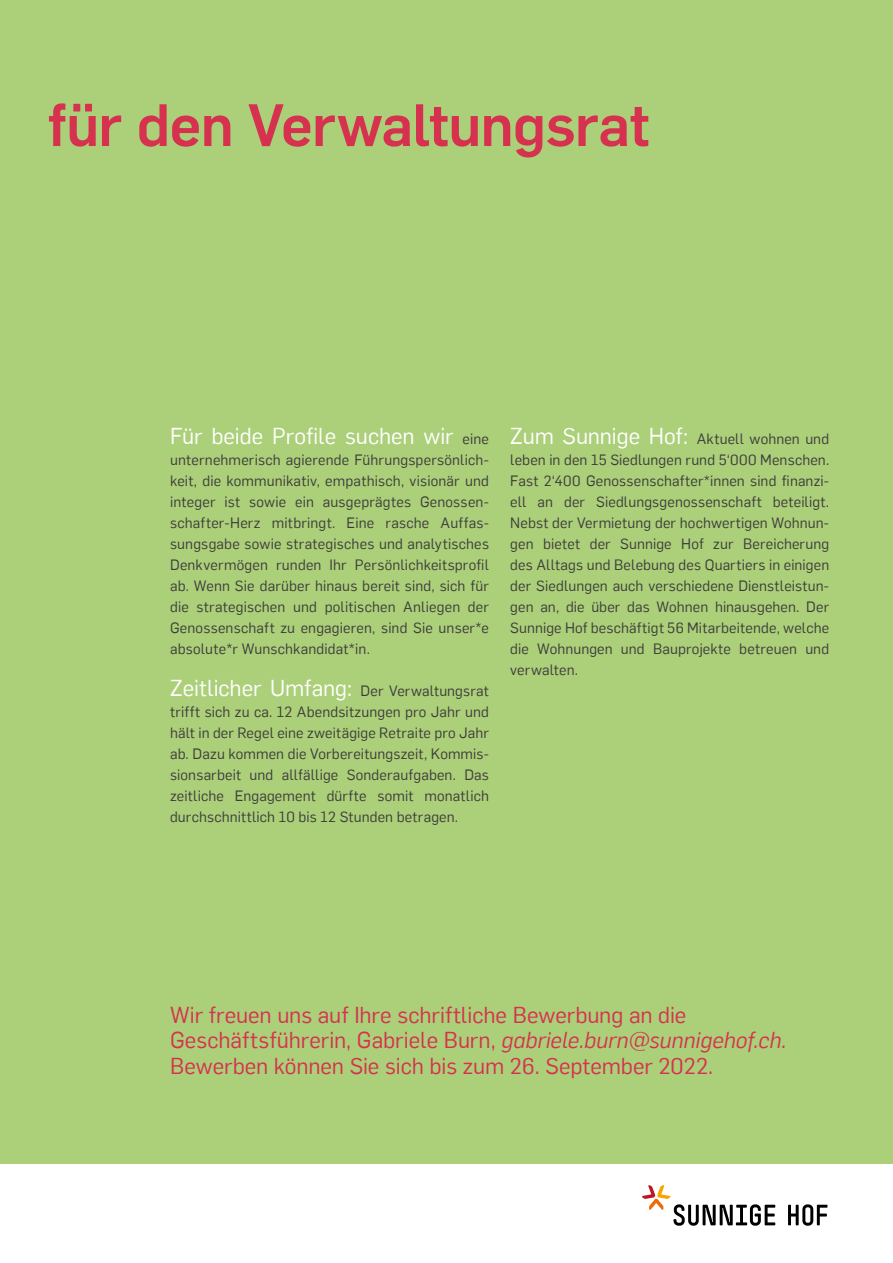
<style>
.page{position:relative;width:893px;height:1263px;background:#fff}
.page>*{position:absolute;margin:0;border:0;box-sizing:border-box;transform-origin:0 0}
.t1{font:500 58.5px "Flama";letter-spacing:-.015em;color:#d6314f}
.t2{font:22.5px/25.5px "Flama";color:#d6314f}
.t3{font:22.5px "Flama";color:#fff}
.t4{font:14.7px/21px "Flama";letter-spacing:.01em;color:#3c3c3b;text-align:justify}
.s1{font-size:14.7px;color:#3c3c3b}
.s2{font-size:22.5px;color:#fff}
.s3{font-style:italic}
</style>
<div class="page">
<div style="left:0;top:0;width:893px;height:1163px;background:#accf79"></div>
<svg style="left:788px;top:1204px;width:39px;height:22px"></svg>
<svg style="left:642px;top:1185px;width:133px;height:41px"></svg>
<h1 class="t1" style="left:48px;top:83px;width:603px">für den Verwaltungsrat</h1>
<h2 class="t3" style="left:170px;top:420px;width:320px">Für beide Profile suchen wir <span class="s1">eine</span></h2>
<p class="t4" style="left:170px;top:448px;width:320px">unternehmerisch agierende Führungspersönlich&shy;keit, die kommunikativ, empathisch, visionär und integer ist sowie ein ausgeprägtes Genossen&shy;schafter-Herz mitbringt. Eine rasche Auffas&shy;sungsgabe sowie strategisches und analytisches Denkvermögen runden Ihr Persönlichkeitsprofil ab. Wenn Sie darüber hinaus bereit sind, sich für die strategischen und politischen Anliegen der Genossenschaft zu engagieren, sind Sie unser*e absolute*r Wunschkandidat*in.</p>
<h2 class="t3" style="left:170px;top:672px;width:320px">Zeitlicher Umfang: <span class="s1">Der Verwaltungsrat</span></h2>
<p class="t4" style="left:170px;top:700px;width:320px">trifft sich zu ca. 12 Abendsitzungen pro Jahr und hält in der Regel eine zweitägige Retraite pro Jahr ab. Dazu kommen die Vorbereitungszeit, Kommis&shy;sionsarbeit und allfällige Sonderaufgaben. Das zeitliche Engagement dürfte somit monatlich durchschnittlich 10 bis 12 Stunden betragen.</p>
<p class="t4" style="left:510px;top:427px;width:320px"><span class="s2">Zum Sunnige Hof:</span> Aktuell wohnen und leben in den 15 Siedlungen rund 5‘000 Menschen.<br>Fast 2‘400 Genossenschafter*innen sind finanzi&shy;ell an der Siedlungsgenossenschaft beteiligt.<br>Nebst der Vermietung der hochwertigen Wohnun&shy;gen bietet der Sunnige Hof zur Bereicherung des Alltags und Belebung des Quartiers in einigen der Siedlungen auch verschiedene Dienstleistun&shy;gen an, die über das Wohnen hinausgehen. Der Sunnige Hof beschäftigt 56 Mitarbeitende, welche die Wohnungen und Bauprojekte betreuen und verwalten.</p>
<h2 class="t2" style="left:170px;top:1001px;width:618px">Wir freuen uns auf Ihre schriftliche Bewerbung an die<br>Geschäftsführerin, Gabriele Burn, <span class="s3">gabriele.burn@sunnigehof.ch.<br></span>Bewerben können Sie sich bis zum 26. September 2022.</h2>
</div>
